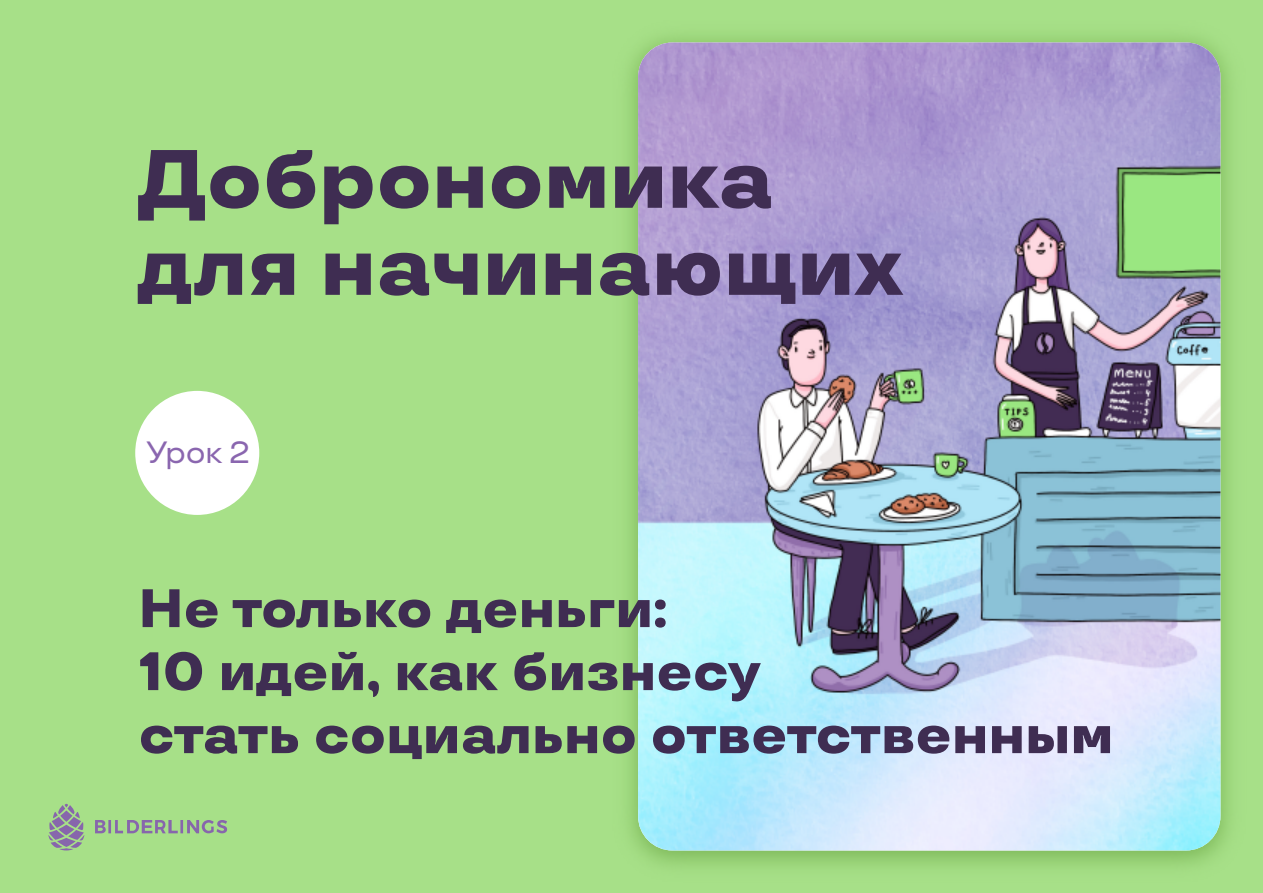
<style>
.page{position:relative;width:1263px;height:893px;background:#a7e088}
.page>*{position:absolute;margin:0;border:0;box-sizing:border-box;transform-origin:0 0}
.t1{font:800 82.5px/87px "TT Travels Trl";color:#3f2d52}
.t2{font:800 54px/63px "TT Travels Trl";color:#3f2d52}
.t3{font:500 30.75px "TT Travels Trl";color:#8a66af}
</style>
<div class="page">
<svg style="left:48px;top:804px;width:36px;height:46px"></svg>
<svg style="left:95px;top:820px;width:132px;height:13px"></svg>
<img style="left:628px;top:36px;width:602px;height:830px">
<img style="left:638px;top:43px;width:582px;height:807px">
<div style="left:135px;top:391px;width:124px;height:124px;background:#fff;border-radius:50%"></div>
<h1 class="t1" style="left:138px;top:138px;width:767px">Доброномика для начинающих</h1>
<p class="t3" style="left:147px;top:434px;width:105px">Урок 2</p>
<p class="t2" style="left:139px;top:578px;width:976px">Не только деньги:<br>10 идей, как бизнесу<br>стать социально ответственным</p>
</div>
